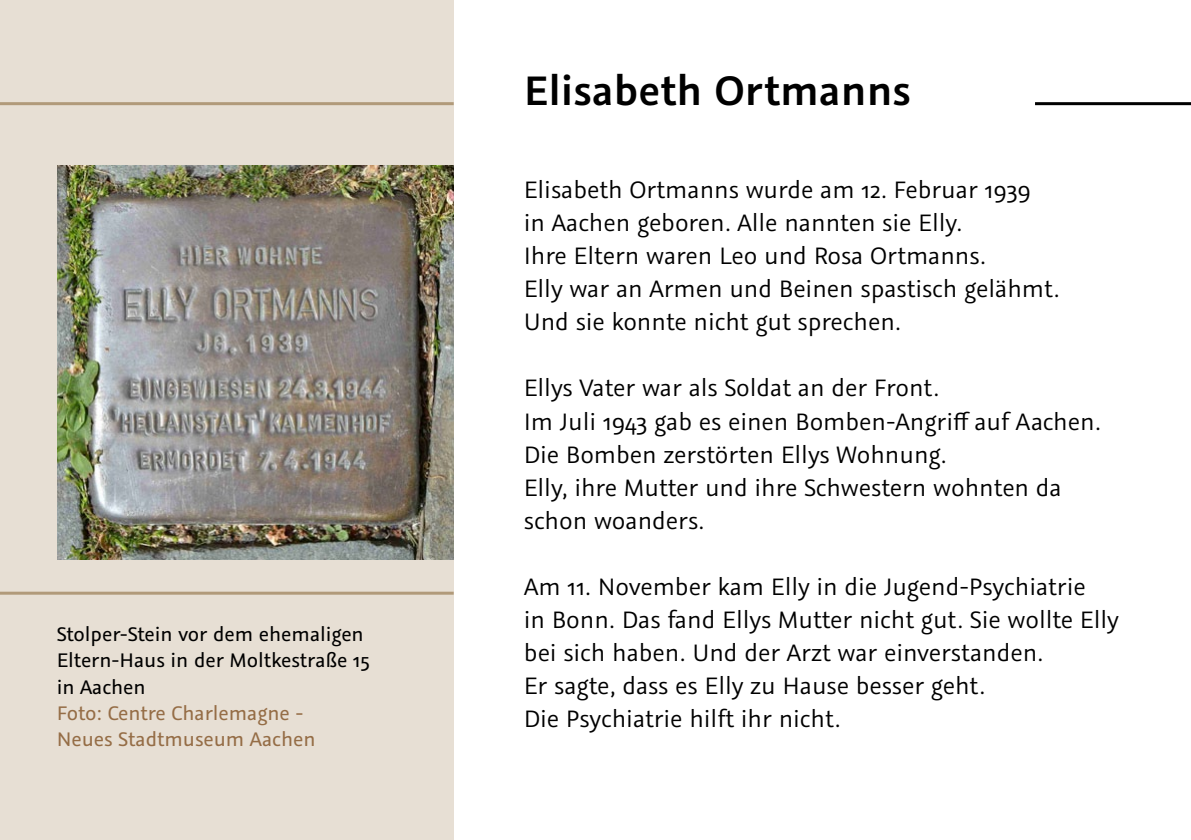
<style>
.page{position:relative;width:1191px;height:840px;background:#fff}
.page>*{position:absolute;margin:0;border:0;box-sizing:border-box;transform-origin:0 0}
.t1{font:600 46px "Graublau Sans";color:#000}
.t2{font:26.6px/33px "Graublau Sans";letter-spacing:-.005em;color:#000}
.t3{font:22px/26.4px "Graublau Sans";letter-spacing:-.005em;color:#000}
.t4{font:22px/26.4px "Graublau Sans";letter-spacing:-.005em;color:#956d46}
</style>
<div class="page">
<div style="left:0;top:0;width:454px;height:839px;background:#e7dfd4"></div>
<img style="left:57px;top:165px;width:397px;height:394px">
<hr style="left:1035px;top:102px;width:156px;height:3px;background:#000">
<hr style="left:0;top:102px;width:454px;height:3px;background:#b19a7a">
<hr style="left:0;top:591px;width:454px;height:3px;background:#b19a7a">
<p class="t3" style="left:57px;top:620px;width:314px">Stolper-Stein vor dem ehemaligen<br>Eltern-Haus in der Moltkestraße 15 in Aachen</p>
<p class="t4" style="left:57px;top:699px;width:260px">Foto: Centre Charlemagne -<br>Neues Stadtmuseum Aachen</p>
<h1 class="t1" style="left:524px;top:61px;width:388px">Elisabeth Ortmanns</h1>
<p class="t2" style="left:523px;top:173px;width:537px">Elisabeth Ortmanns wurde am 12. Februar 1939<br>in Aachen geboren. Alle nannten sie Elly.<br>Ihre Eltern waren Leo und Rosa Ortmanns.<br>Elly war an Armen und Beinen spastisch gelähmt.<br>Und sie konnte nicht gut sprechen.</p>
<p class="t2" style="left:524px;top:371px;width:578px">Ellys Vater war als Soldat an der Front.<br>Im Juli 1943 gab es einen Bomben-Angriff auf Aachen.<br>Die Bomben zerstörten Ellys Wohnung.<br>Elly, ihre Mutter und ihre Schwestern wohnten da schon woanders.</p>
<p class="t2" style="left:523px;top:569px;width:597px">Am 11. November kam Elly in die Jugend-Psychiatrie<br>in Bonn. Das fand Ellys Mutter nicht gut. Sie wollte Elly bei sich haben. Und der Arzt war einverstanden.<br>Er sagte, dass es Elly zu Hause besser geht.<br>Die Psychiatrie hilft ihr nicht.</p>
</div>
